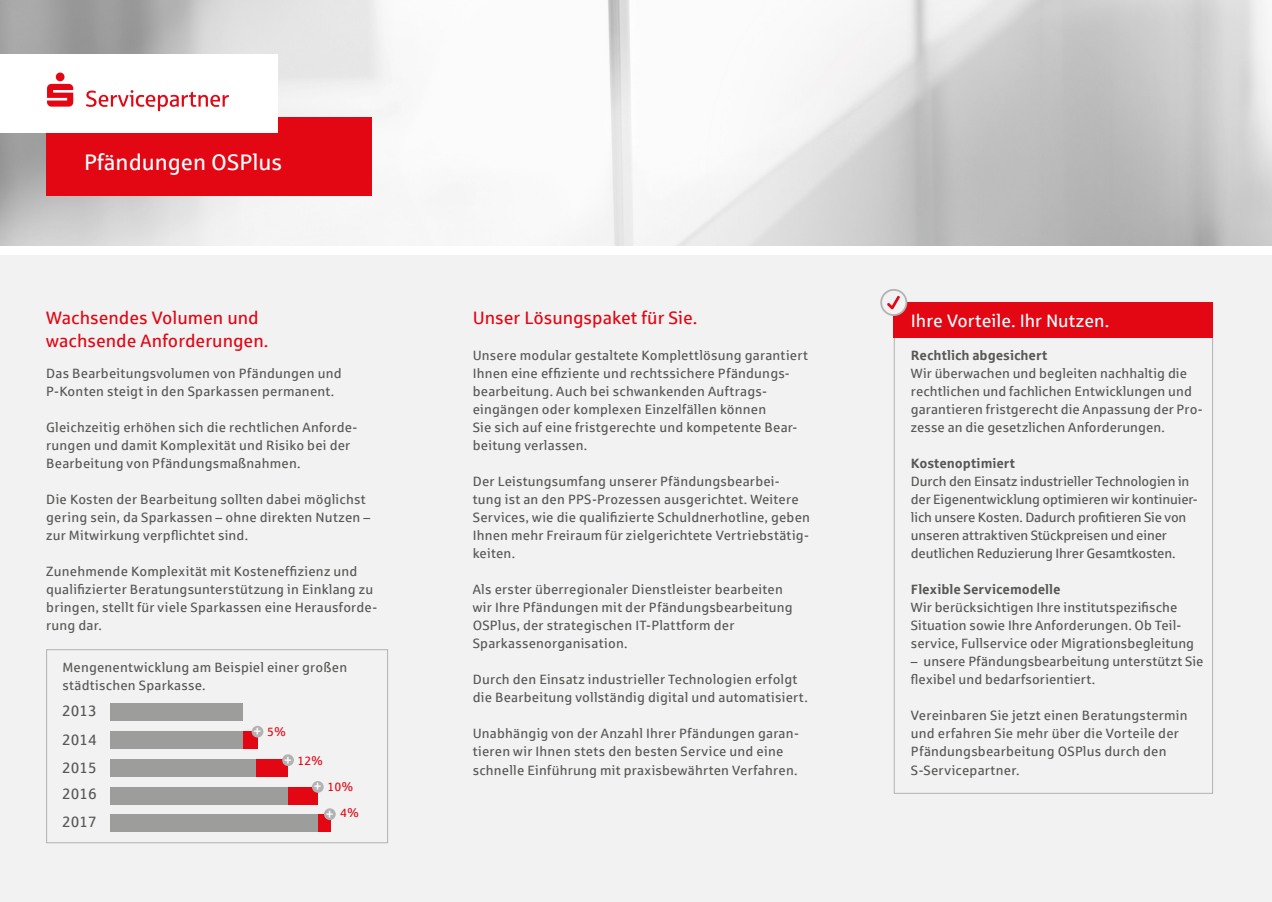
<style>
.page{position:relative;width:1272px;height:902px;background:#fff}
.page>*{position:absolute;margin:0;border:0;box-sizing:border-box;transform-origin:0 0}
.t1{font:22.5px "Sparkasse Rg";color:#fff}
.Headline{font:18px/22.5px "Sparkasse Rg";color:#e30613}
.t2{font:18px "Sparkasse Rg";color:#fff}
.t3{font:15px "Sparkasse Rg";color:#575756}
.Fließ_9_12{font:13.5px/18px "Sparkasse Rg";letter-spacing:.015em;color:#575756}
.Fließ_9_12-2{font:13.5px/18px "Sparkasse Rg";letter-spacing:-.01em;color:#575756}
.t4{font:700 13.5px "Sparkasse Rg";color:#575756}
.t5{font:13.5px "Sparkasse Rg";color:#fff}
.t6{font:12px "Sparkasse Rg";color:#e30613}
</style>
<div class="page">
<img style="left:0;top:0;width:1271px;height:246px">
<div style="left:0;top:250px;width:1271px;height:651px;background:#f2f2f2"></div>
<div style="left:0;top:246px;width:1271px;height:8px;background:#fff"></div>
<div style="left:46px;top:117px;width:325px;height:79px;background:#e30613"></div>
<div style="left:0;top:54px;width:277px;height:79px;background:#fff"></div>
<svg style="left:47px;top:72px;width:26px;height:35px"></svg>
<svg style="left:86px;top:90px;width:143px;height:21px"></svg>
<div style="left:893px;top:302px;width:319px;height:35px;background:#e30613"></div>
<div style="left:881px;top:290px;width:25px;height:25px;background:#f2f2f2;border-radius:50%"></div>
<div style="left:880px;top:289px;width:27px;height:27px;border:2px solid #b3b2b2;border-radius:50%"></div>
<svg style="left:887px;top:296px;width:13px;height:13px"></svg>
<svg style="left:46px;top:649px;width:342px;height:194px"></svg>
<p class="t1" style="left:84px;top:149px;width:200px">Pfändungen OSPlus</p>
<p class="Headline" style="left:46px;top:306px;width:224px">Wachsendes Volumen und wachsende Anforderungen.</p>
<p class="Fließ_9_12" style="left:46px;top:364px;width:297px">Das Bearbeitungsvolumen von Pfändungen und<br>P-Konten steigt in den Sparkassen permanent.</p>
<p class="Fließ_9_12" style="left:46px;top:418px;width:313px">Gleichzeitig erhöhen sich die rechtlichen Anforde-</p>
<p class="Fließ_9_12" style="left:46px;top:436px;width:305px">rungen und damit Komplexität und Risiko bei der</p>
<p class="Fließ_9_12" style="left:46px;top:454px;width:256px">Bearbeitung von Pfändungsmaßnahmen.</p>
<p class="Fließ_9_12" style="left:46px;top:490px;width:321px">Die Kosten der Bearbeitung sollten dabei möglichst</p>
<p class="Fließ_9_12" style="left:46px;top:508px;width:325px">gering sein, da Sparkassen – ohne direkten Nutzen – zur Mitwirkung verpflichtet sind.</p>
<p class="Fließ_9_12" style="left:46px;top:562px;width:332px">Zunehmende Komplexität mit Kosteneffizienz und qualifizierter Beratungsunterstützung in Einklang zu bringen, stellt für viele Sparkassen eine Herausforde&shy;rung dar.</p>
<p class="Fließ_9_12" style="left:62px;top:658px;width:286px">Mengenentwicklung am Beispiel einer großen städtischen Sparkasse.</p>
<p class="t3" style="left:62px;top:701px;width:36px">2013</p>
<p class="t3" style="left:62px;top:730px;width:36px">2014</p>
<p class="t3" style="left:62px;top:758px;width:36px">2015</p>
<p class="t3" style="left:62px;top:784px;width:36px">2016</p>
<p class="t3" style="left:62px;top:812px;width:36px">2017</p>
<p class="t6" style="left:267px;top:724px;width:20px">5%</p>
<p class="t5" style="left:254px;top:723px;width:9px">+</p>
<p class="t6" style="left:297px;top:752px;width:27px">12%</p>
<p class="t5" style="left:284px;top:751px;width:9px">+</p>
<p class="t6" style="left:327px;top:779px;width:27px">10%</p>
<p class="t6" style="left:340px;top:805px;width:20px">4%</p>
<p class="t5" style="left:314px;top:778px;width:9px">+</p>
<p class="t5" style="left:326px;top:805px;width:9px">+</p>
<h1 class="Headline" style="left:472px;top:306px;width:226px">Unser Lösungspaket für Sie.</h1>
<p class="Fließ_9_12" style="left:472px;top:346px;width:337px">Unsere modular gestaltete Komplettlösung garantiert<br>Ihnen eine effiziente und rechtssichere Pfändungs-</p>
<p class="Fließ_9_12" style="left:472px;top:382px;width:296px">bearbeitung. Auch bei schwankenden Auftrags-</p>
<p class="Fließ_9_12" style="left:472px;top:400px;width:295px">eingängen oder komplexen Einzelfällen können</p>
<p class="Fließ_9_12" style="left:472px;top:418px;width:326px">Sie sich auf eine fristgerechte und kompetente Bear-</p>
<p class="Fließ_9_12" style="left:472px;top:436px;width:116px">beitung verlassen.</p>
<p class="Fließ_9_12" style="left:472px;top:472px;width:339px">Der Leistungsumfang unserer Pfändungsbearbei&shy;tung ist an den PPS-Prozessen ausgerichtet. Weitere Services, wie die qualifizierte Schuldnerhotline, geben Ihnen mehr Freiraum für zielgerichtete Vertriebstätig&shy;keiten.</p>
<p class="Fließ_9_12" style="left:472px;top:580px;width:321px">Als erster überregionaler Dienstleister bearbeiten wir Ihre Pfändungen mit der Pfändungsbearbeitung<br>OSPlus, der strategischen IT-Plattform der</p>
<p class="Fließ_9_12" style="left:472px;top:634px;width:156px">Sparkassenorganisation.</p>
<p class="Fließ_9_12" style="left:472px;top:670px;width:336px">Durch den Einsatz industrieller Technologien erfolgt die Bearbeitung vollständig digital und automatisiert.</p>
<p class="Fließ_9_12" style="left:472px;top:724px;width:327px">Unabhängig von der Anzahl Ihrer Pfändungen garan&shy;tieren wir Ihnen stets den besten Service und eine schnelle Einführung mit praxisbewährten Verfahren.</p>
<p class="t2" style="left:910px;top:309px;width:200px">Ihre Vorteile. Ihr Nutzen.</p>
<h2 class="t4" style="left:910px;top:347px;width:138px">Rechtlich abgesichert</h2>
<p class="Fließ_9_12" style="left:910px;top:364px;width:293px">Wir überwachen und begleiten nachhaltig die rechtlichen und fachlichen Entwicklungen und garantieren fristgerecht die Anpassung der Pro&shy;zesse an die gesetzlichen Anforderungen.</p>
<h2 class="t4" style="left:910px;top:455px;width:106px">Kostenoptimiert</h2>
<p class="Fließ_9_12-2" style="left:910px;top:472px;width:288px">Durch den Einsatz industrieller Technologien in der Eigenentwicklung optimieren wir kontinuier&shy;lich unsere Kosten. Dadurch profitieren Sie von</p>
<p class="Fließ_9_12-2" style="left:910px;top:526px;width:257px">unseren attraktiven Stückpreisen und einer</p>
<p class="Fließ_9_12-2" style="left:910px;top:544px;width:266px">deutlichen Reduzierung Ihrer Gesamtkosten.</p>
<h2 class="t4" style="left:910px;top:581px;width:151px">Flexible Servicemodelle</h2>
<p class="Fließ_9_12" style="left:910px;top:598px;width:268px">Wir berücksichtigen Ihre institutspezifische</p>
<p class="Fließ_9_12" style="left:910px;top:616px;width:285px">Situation sowie Ihre Anforderungen. Ob Teil&shy;service, Fullservice oder Migrationsbegleitung</p>
<p class="Fließ_9_12" style="left:910px;top:652px;width:294px">– unsere Pfändungsbearbeitung unterstützt Sie flexibel und bedarfsorientiert.</p>
<p class="Fließ_9_12" style="left:910px;top:706px;width:278px">Vereinbaren Sie jetzt einen Beratungstermin und erfahren Sie mehr über die Vorteile der<br>Pfändungsbearbeitung OSPlus durch den</p>
<p class="Fließ_9_12" style="left:910px;top:760px;width:110px">S-Servicepartner.</p>
</div>
